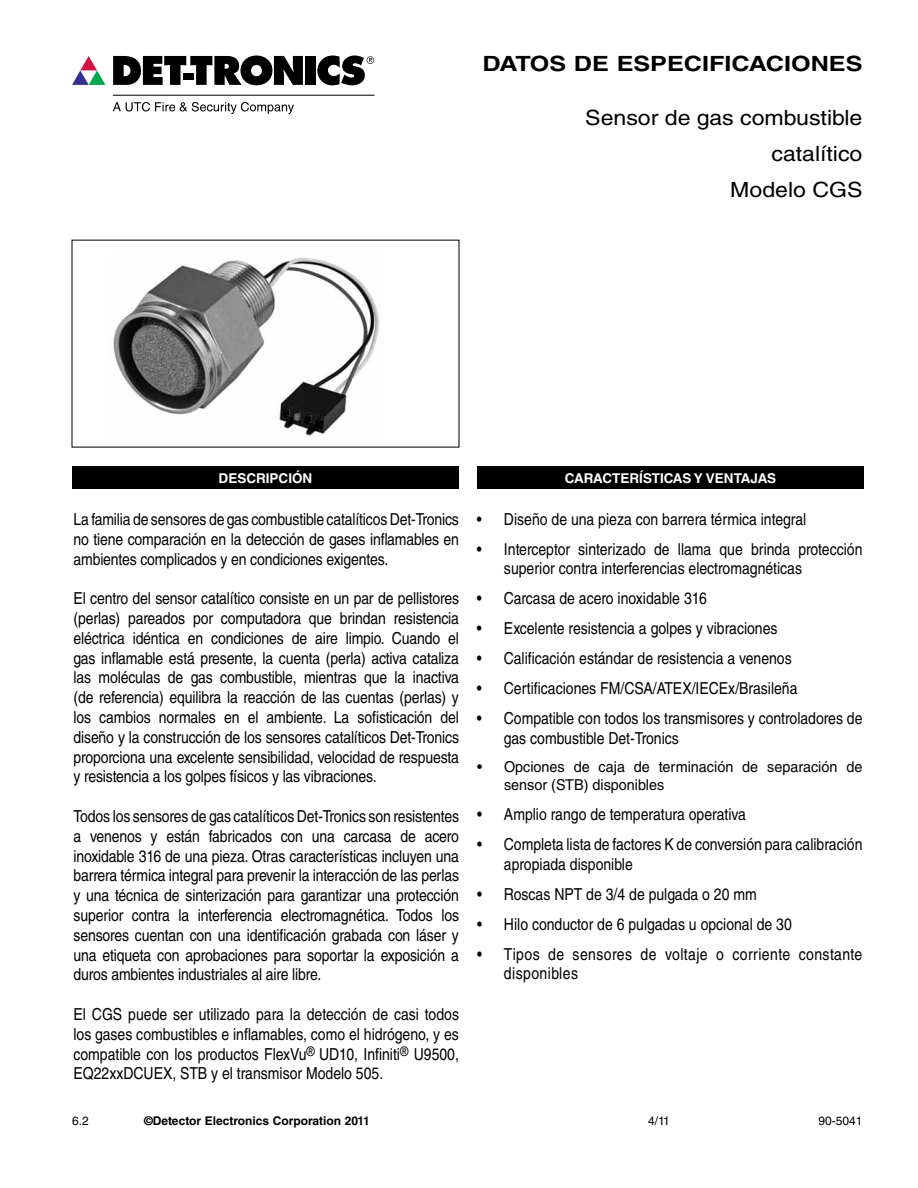
<style>
.page{position:relative;width:918px;height:1188px;background:#fff}
.page>*{position:absolute;margin:0;border:0;box-sizing:border-box;transform-origin:0 0}
.t1{font:21px/36px "Helvetica LT Std";color:#000;text-align:right;scale:1.1 1}
.t2{font:700 21px "Helvetica LT Std";color:#000;scale:1.2 1}
.t3{font:16.5px/19.8px "Helvetica LT Std";color:#000;text-align:justify;scale:.85 1}
.t4{font:16.5px/19.5px "Helvetica LT Std";letter-spacing:.03em;color:#000;scale:.85 1}
.t5{font:15px/18px "Helvetica LT Std";color:#000;scale:.96 1}
.t6{font:700 13.5px "Helvetica LT Std";color:#fff}
.t7{font:700 12px "Helvetica LT Std";color:#000}
.t8{font:12px "Helvetica LT Std";color:#000}
</style>
<div class="page">
<hr style="left:113px;top:95px;width:261px;height:1px;background:#000">
<svg style="left:113px;top:102px;width:181px;height:12px"></svg>
<svg style="left:72px;top:56px;width:33px;height:29px"></svg>
<svg style="left:113px;top:56px;width:190px;height:29px"></svg>
<div style="left:306px;top:56px;width:10px;height:29px;background:#000"></div>
<svg style="left:317px;top:56px;width:57px;height:29px"></svg>
<div style="left:72px;top:467px;width:387px;height:22px;background:#000"></div>
<div style="left:477px;top:467px;width:387px;height:22px;background:#000"></div>
<img style="left:113px;top:258px;width:266px;height:178px">
<p class="t2" style="left:482px;top:50px;width:318px">DATOS DE ESPECIFICACIONES</p>
<p class="t1" style="left:585px;top:99px;width:254px">Sensor de gas combustible catalítico<br>Modelo CGS</p>
<p class="t6" style="left:219px;top:470px;width:95px">DESCRIPCIÓN</p>
<p class="t6" style="left:565px;top:470px;width:20px">Caracter</p>
<p class="t6" style="left:639px;top:470px;width:13px">ísticas</p>
<p class="t6" style="left:694px;top:470px;width:31px">y venta</p>
<p class="t6" style="left:750px;top:470px;width:18px">jas</p>
<p class="t3" style="left:74px;top:509px;width:455px">La familia de sensores de gas combustible catalíticos Det-Tronics no tiene comparación en la detección de gases inflamables en ambientes complicados y en condiciones exigentes.</p>
<p class="t3" style="left:74px;top:588px;width:455px">El centro del sensor catalítico consiste en un par de pellistores (perlas) pareados por computadora que brindan resistencia eléctrica idéntica en condiciones de aire limpio. Cuando el gas inflamable está presente, la cuenta (perla) activa cataliza las moléculas de gas combustible, mientras que la inactiva (de referencia) equilibra la reacción de las cuentas (perlas) y los cambios normales en el ambiente. La sofisticación del diseño y la construcción de los sensores catalíticos Det-Tronics proporciona una excelente sensibilidad, velocidad de respuesta y resistencia a los golpes físicos y las vibraciones.</p>
<p class="t3" style="left:74px;top:806px;width:455px">Todos los sensores de gas catalíticos Det-Tronics son resistentes a venenos y están fabricados con una carcasa de acero inoxidable 316 de una pieza. Otras características incluyen una barrera térmica integral para prevenir la interacción de las perlas y una técnica de sinterización para garantizar una protección superior contra la interferencia electromagnética. Todos los sensores cuentan con una identificación grabada con láser y una etiqueta con aprobaciones para soportar la exposición a duros ambientes industriales al aire libre.</p>
<p class="t3" style="left:73px;top:1004px;width:455px">El CGS puede ser utilizado para la detección de casi todos los gases combustibles e inflamables, como el hidrógeno, y es compatible con los productos FlexVu<sup>®</sup> UD10, Infiniti<sup>®</sup> U9500, EQ22xxDCUEX, STB y el transmisor Modelo 505.</p>
<p class="t3" style="left:477px;top:509px;width:389px">• Diseño de una pieza con barrera térmica integral</p>
<p class="t3" style="left:504px;top:539px;width:423px;text-indent:-27px">• Interceptor sinterizado de llama que brinda protección superior contra interferencias electromagnéticas</p>
<p class="t3" style="left:477px;top:589px;width:272px">• Carcasa de acero inoxidable 316</p>
<p class="t3" style="left:477px;top:619px;width:355px">• Excelente resistencia a golpes y vibraciones</p>
<p class="t3" style="left:477px;top:649px;width:372px">• Calificación estándar de resistencia a venenos</p>
<p class="t3" style="left:477px;top:679px;width:379px">• Certificaciones FM/CSA/ATEX/IECEx/Brasileña</p>
<p class="t3" style="left:504px;top:709px;width:423px;text-indent:-27px">• Compatible con todos los transmisores y controladores de gas combustible Det-Tronics</p>
<p class="t5" style="left:504px;top:758px;width:375px;text-indent:-27px">• Opciones de caja de terminación de separación de sensor (STB) disponibles</p>
<p class="t3" style="left:477px;top:805px;width:318px">• Amplio rango de temperatura operativa</p>
<p class="t3" style="left:504px;top:835px;width:423px;text-indent:-27px">• Completa lista de factores K de conversión para calibración apropiada disponible</p>
<p class="t3" style="left:477px;top:884px;width:331px">• Roscas NPT de 3/4 de pulgada o 20 mm</p>
<p class="t3" style="left:477px;top:914px;width:372px">• Hilo conductor de 6 pulgadas u opcional de 30</p>
<p class="t4" style="left:504px;top:944px;width:423px;text-indent:-27px">• Tipos de sensores de voltaje o corriente constante disponibles</p>
<p class="t8" style="left:72px;top:1113px;width:18px">6.2</p>
<p class="t7" style="left:144px;top:1113px;width:227px">©Detector Electronics Corporation 2011</p>
<p class="t8" style="left:648px;top:1113px;width:23px">4/11</p>
<p class="t8" style="left:818px;top:1113px;width:46px">90-5041</p>
</div>
